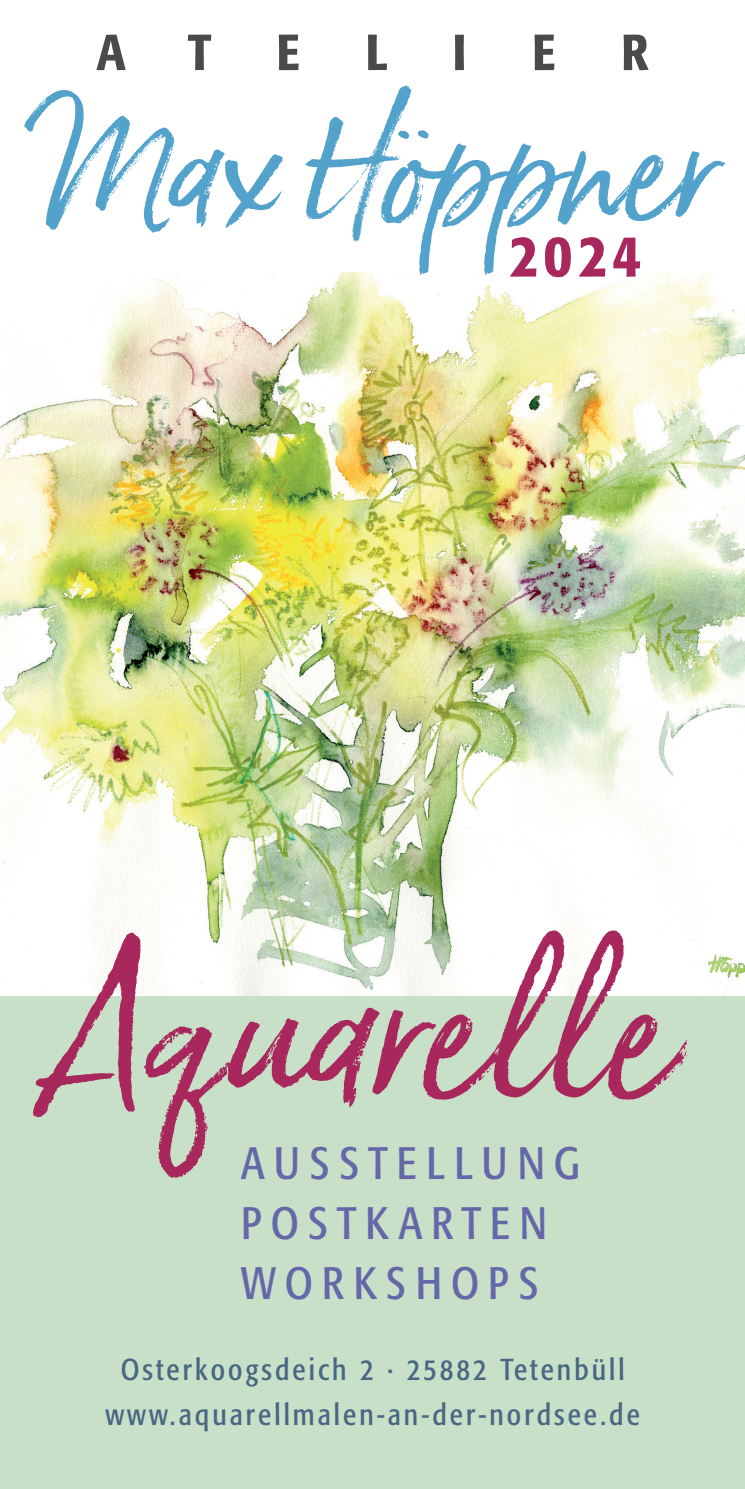
<style>
.page{position:relative;width:745px;height:1489px;background:#fff}
.page>*{position:absolute;margin:0;border:0;box-sizing:border-box;transform-origin:0 0}
.t1{font:180px "Born Ready Slanted";color:#a8285e}
.t2{font:140px "Born Ready Slanted";color:#52a2cb}
.t3{font:500 60px "Formata Condensed BQ";color:#a8285e}
.t4{font:500 50px "Formata Condensed BQ";color:#494a4b}
.t5{font:45px/60px "Formata Condensed BQ";letter-spacing:.2em;color:#6667a9}
.t6{font:30px/45px "Formata Condensed BQ";letter-spacing:.1em;color:#476783;text-align:center}
</style>
<div class="page">
<img style="left:0;top:273px;width:744px;height:723px">
<div style="left:0;top:996px;width:744px;height:492px;background:#c9e0c8"></div>
<h3 class="t4" style="left:96px;top:22px;width:116px">A T</h3>
<h3 class="t4" style="left:276px;top:22px;width:24px">E</h3>
<h3 class="t4" style="left:365px;top:22px;width:23px">L</h3>
<h3 class="t4" style="left:452px;top:22px;width:15px">I</h3>
<h3 class="t4" style="left:532px;top:22px;width:24px">E</h3>
<h3 class="t4" style="left:621px;top:22px;width:29px">R</h3>
<h2 class="t2" style="left:23px;top:85px;width:692px">Max Höppner</h2>
<h3 class="t3" style="left:509px;top:219px;width:133px">2024</h3>
<h1 class="t1" style="left:37px;top:924px;width:637px">Aquarelle</h1>
<h3 class="t5" style="left:241px;top:1133px;width:340px">AUSSTELLUNG<br>POSTKARTEN<br>WORKSHOPS</h3>
<p class="t6" style="left:105px;top:1347px;width:535px">Osterkoogsdeich 2 · 25882 Tetenbüll www.aquarellmalen-an-der-nordsee.de</p>
</div>
